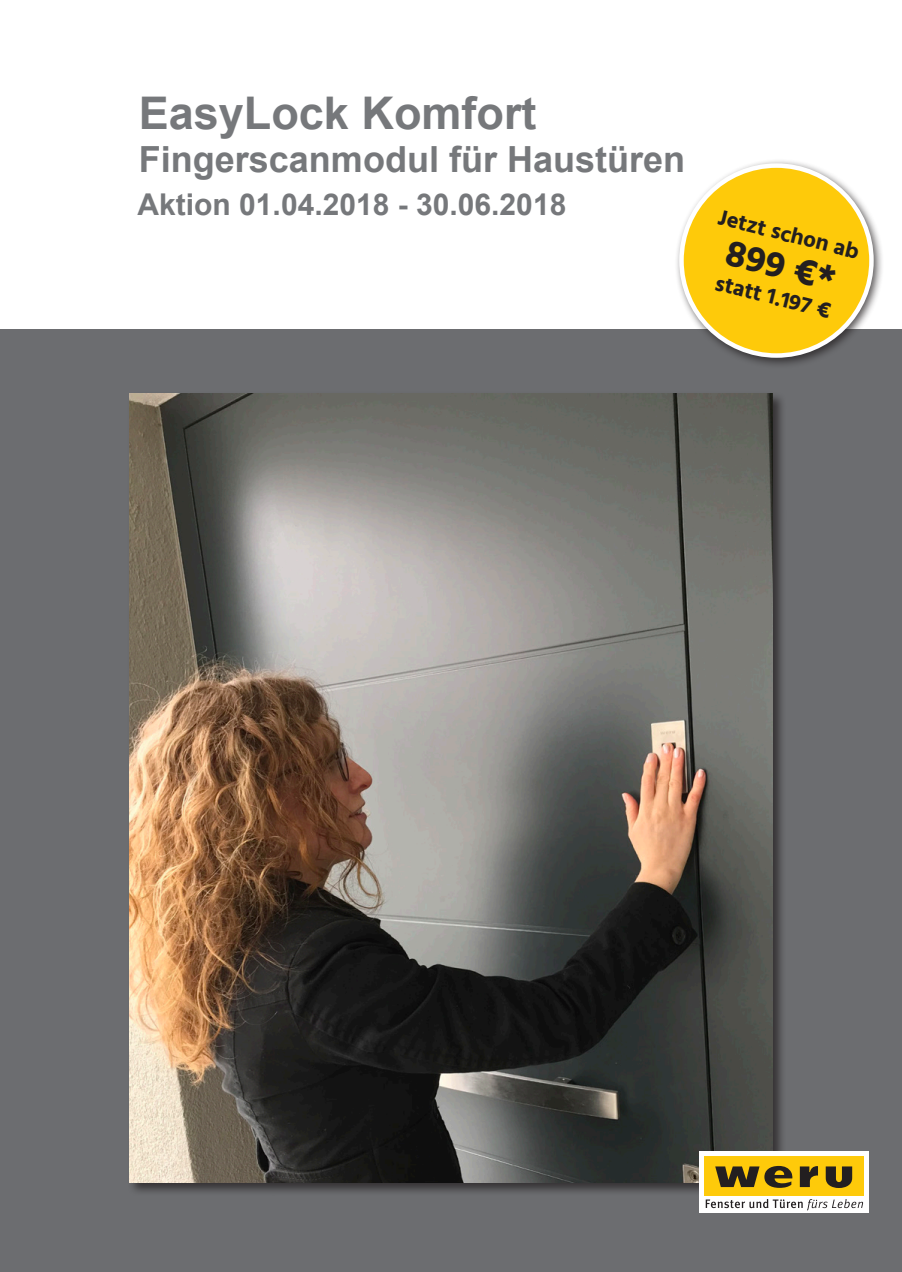
<style>
.page{position:relative;width:902px;height:1272px;background:#fff}
.page>*{position:absolute;margin:0;border:0;box-sizing:border-box;transform-origin:0 0}
.t1{font:700 45px "Arial";color:#76787b}
.t2{font:700 37.35px "Hind";color:#231f20}
.t3{font:700 36px "Arial";color:#76787b}
.t4{font:700 30px "Arial";color:#76787b}
.t5{font:700 22.5px "Hind";color:#231f20}
</style>
<div class="page">
<div style="left:0;top:330px;width:901px;height:941px;background:#6c6d70"></div>
<div style="left:127px;top:391px;width:659px;height:805px;background:#231f20;opacity:.75"></div>
<img style="left:130px;top:393px;width:642px;height:789px">
<div style="left:699px;top:1151px;width:170px;height:61px;background:#fff"></div>
<svg style="left:705px;top:1199px;width:158px;height:11px"></svg>
<div style="left:704px;top:1156px;width:160px;height:39px;background:#feca0a"></div>
<svg style="left:715px;top:1165px;width:77px;height:22px"></svg>
<svg style="left:799px;top:1166px;width:18px;height:20px"></svg>
<svg style="left:825px;top:1166px;width:27px;height:21px"></svg>
<div style="left:674px;top:158px;width:210px;height:211px;background:#231f20;opacity:.75"></div>
<div style="left:681px;top:166px;width:190px;height:189px;background:#feca0a;border-radius:50%"></div>
<div style="left:679px;top:163px;width:194px;height:195px;border:4px solid #fff;border-radius:50%"></div>
<p class="t1" style="left:139px;top:83px;width:399px">EasyLock Komfort</p>
<p class="t3" style="left:139px;top:136px;width:548px">Fingerscanmodul für Haustüren</p>
<p class="t4" style="left:137px;top:184px;width:430px">Aktion 01.04.2018 - 30.06.2018</p>
<p class="t5" style="left:721px;top:204px;width:146px;rotate:14deg">Jetzt schon ab</p>
<p class="t2" style="left:731px;top:230px;width:113px;rotate:14deg">899 €*</p>
<p class="t5" style="left:719px;top:269px;width:120px;rotate:14deg">statt 1.197 €</p>
</div>
